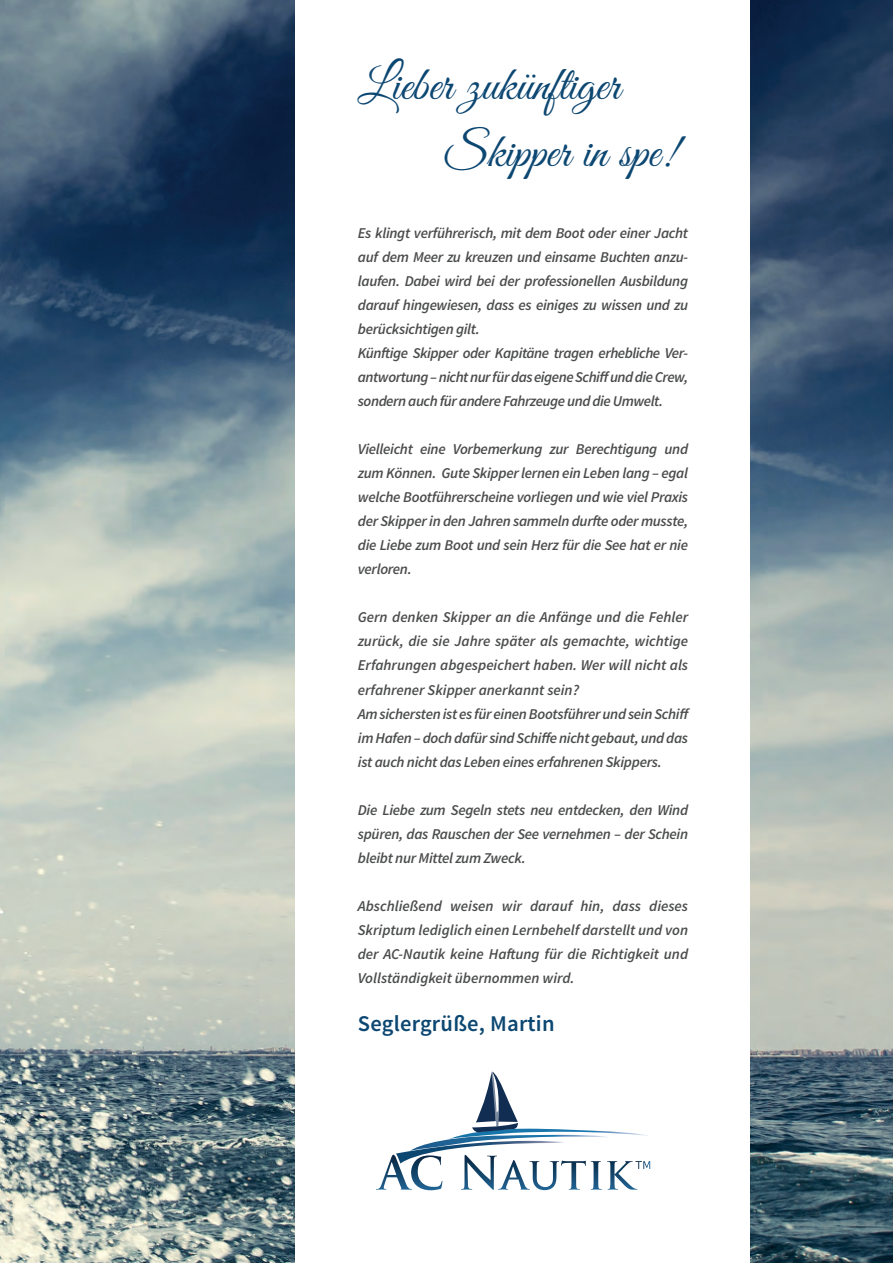
<style>
.page{position:relative;width:893px;height:1263px;background:#fff}
.page>*{position:absolute;margin:0;border:0;box-sizing:border-box;transform-origin:0 0}
.t1{font:48px "Great Vibes";color:#0c4772}
.t2{font:600 22.5px "Source Sans Pro";letter-spacing:.01em;color:#0c4772}
.t3{font:italic 600 15px/24px "Source Sans Pro";letter-spacing:-.02em;color:#4b4c4d;text-align:justify}
</style>
<div class="page">
<img style="left:0;top:0;width:893px;height:1263px">
<div style="left:296px;top:0;width:454px;height:1263px;background:#fff"></div>
<svg style="left:376px;top:1071px;width:274px;height:119px"></svg>
<p class="t1" style="left:358px;top:58px;width:264px">Lieber zukünftiger</p>
<p class="t1" style="left:445px;top:126px;width:233px">Skipper in spe!</p>
<p class="t3" style="left:358px;top:221px;width:332px">Es klingt verführerisch, mit dem Boot oder einer Jacht auf dem Meer zu kreuzen und einsame Buchten anzu&shy;laufen. Dabei wird bei der professionellen Ausbildung darauf hingewiesen, dass es einiges zu wissen und zu berücksichtigen gilt.</p>
<p class="t3" style="left:358px;top:341px;width:332px">Künftige Skipper oder Kapitäne tragen erhebliche Ver&shy;antwortung – nicht nur für das eigene Schiff und die Crew, sondern auch für andere Fahrzeuge und die Umwelt.</p>
<p class="t3" style="left:358px;top:437px;width:332px">Vielleicht eine Vorbemerkung zur Berechtigung und zum Können. Gute Skipper lernen ein Leben lang – egal welche Bootführerscheine vorliegen und wie viel Praxis der Skipper in den Jahren sammeln durfte oder musste, die Liebe zum Boot und sein Herz für die See hat er nie verloren.</p>
<p class="t3" style="left:358px;top:605px;width:332px">Gern denken Skipper an die Anfänge und die Fehler zurück, die sie Jahre später als gemachte, wichtige Erfahrungen abgespeichert haben. Wer will nicht als erfahrener Skipper anerkannt sein?</p>
<p class="t3" style="left:358px;top:701px;width:334px">Am sichersten ist es für einen Bootsführer und sein Schiff im Hafen – doch dafür sind Schiffe nicht gebaut, und das ist auch nicht das Leben eines erfahrenen Skippers.</p>
<p class="t3" style="left:358px;top:797px;width:332px">Die Liebe zum Segeln stets neu entdecken, den Wind spüren, das Rauschen der See vernehmen – der Schein bleibt nur Mittel zum Zweck.</p>
<p class="t3" style="left:358px;top:893px;width:332px">Abschließend weisen wir darauf hin, dass dieses Skriptum lediglich einen Lernbehelf darstellt und von der AC-Nautik keine Haftung für die Richtigkeit und Vollständigkeit übernommen wird.</p>
<p class="t2" style="left:358px;top:1009px;width:198px">Seglergrüße, Martin</p>
</div>
